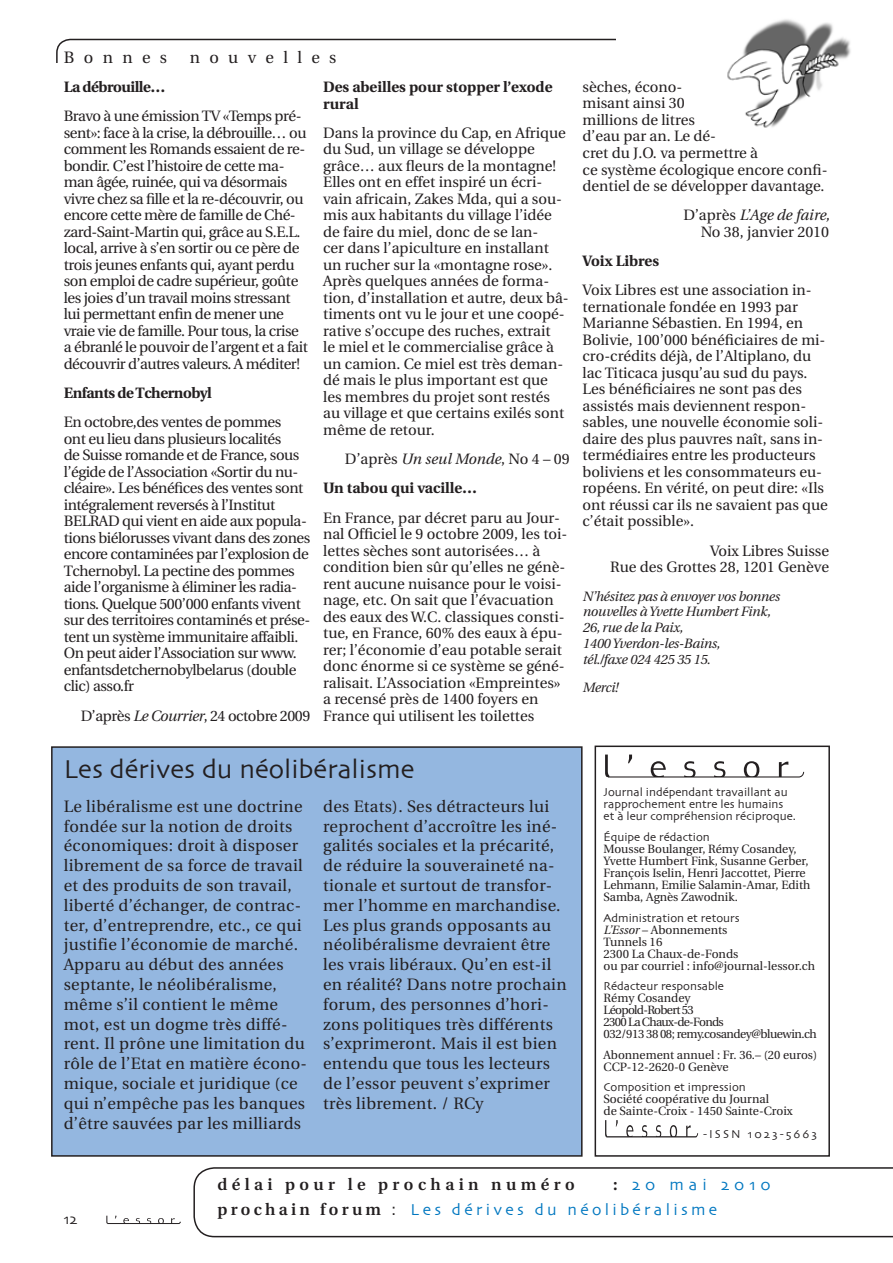
<style>
.page{position:relative;width:893px;height:1263px;background:#fff}
.page>*{position:absolute;margin:0;border:0;box-sizing:border-box;transform-origin:0 0}
.t1{font:27px "Skia";color:#231f20}
.t2{font:16.5px/19.8px "Utopia";letter-spacing:.02em;color:#231f20}
.t3{font:16.5px/24.8px "Skia";letter-spacing:.2em;color:#0077c0}
.t4{font:600 16.5px "Utopia";letter-spacing:.27em;color:#231f20}
.t5{font:16.5px "Utopia";letter-spacing:.57em;color:#231f20}
.t6{font:15px/16.5px "Utopia";color:#231f20}
.t7{font:15px/16.5px "Utopia";letter-spacing:-.03em;color:#231f20}
.t8{font:700 15px/16.5px "Utopia";color:#231f20}
.t9{font:700 15px "Utopia";letter-spacing:-.03em;color:#231f20}
.t10{font:15px "Skia";color:#231f20}
.t11{font:italic 13.5px/15.8px "Utopia";letter-spacing:-.02em;color:#231f20}
.t12{font:12px/12px "Utopia";color:#231f20}
.t13{font:12px/12px "Skia";color:#231f20}
.t14{font:12px/12px "Utopia";letter-spacing:-.04em;color:#231f20}
.t15{font:12px "Skia";letter-spacing:.17em;color:#231f20}
.s1{font-style:italic}
.s2{font-weight:400}
.s3{font-weight:400;font-style:italic}
.s4{font-family:"Utopia";font-weight:600;color:#231f20}
.s5{color:#231f20}
</style>
<div class="page">
<svg style="left:106px;top:1216px;width:75px;height:8px"></svg>
<div style="left:56px;top:39px;width:573px;height:56px;border:2px solid #231f20;border-radius:14px"></div>
<div style="left:617px;top:31px;width:17px;height:71px;background:#fff"></div>
<div style="left:51px;top:63px;width:580px;height:37px;background:#fff"></div>
<svg style="left:193px;top:1167px;width:700px;height:70px"></svg>
<div style="left:52px;top:747px;width:530px;height:409px;background:#94b7e0"></div>
<div style="left:51px;top:746px;width:532px;height:411px;border:2px solid #231f20"></div>
<svg style="left:605px;top:754px;width:200px;height:24px"></svg>
<svg style="left:605px;top:1120px;width:93px;height:17px"></svg>
<div style="left:595px;top:745px;width:235px;height:412px;border:2px solid #231f20"></div>
<img style="left:727px;top:19px;width:124px;height:109px">
<p class="t2" style="left:64px;top:48px;width:105px">Bonnes</p>
<p class="t5" style="left:190px;top:49px;width:148px">nouvelles</p>
<p class="t9" style="left:64px;top:78px;width:103px">La débrouille…</p>
<p class="t7" style="left:64px;top:108px;width:246px">Bravo à une émission TV «Temps pré&shy;sent»: face à la crise, la débrouille… ou comment les Romands essaient de re&shy;bondir. C’est l’histoire de cette ma&shy;man âgée, ruinée, qui va désormais vivre chez sa fille et la re-découvrir, ou encore cette mère de famille de Ché&shy;zard-Saint-Martin qui, grâce au S.E.L. local, arrive à s’en sortir ou ce père de trois jeunes enfants qui, ayant perdu son emploi de cadre supérieur, goûte les joies d’un travail moins stressant lui permettant enfin de mener une vraie vie de famille. Pour tous, la crise a ébranlé le pouvoir de l’argent et a fait découvrir d’autres valeurs. A méditer!</p>
<p class="t9" style="left:64px;top:384px;width:150px">Enfants de Tchernobyl</p>
<p class="t7" style="left:64px;top:414px;width:248px">En octobre,des ventes de pommes<br>ont eu lieu dans plusieurs localités<br>de Suisse romande et de France, sous l’égide de l’Association «Sortir du nu&shy;cléaire». Les bénéfices des ventes sont intégralement reversés à l’Institut BELRAD qui vient en aide aux popula&shy;tions biélorusses vivant dans des zones encore contaminées par l’explosion de Tchernobyl. La pectine des pommes aide l’organisme à éliminer les radia&shy;tions. Quelque 500’000 enfants vivent sur des territoires contaminés et prése&shy;tent un système immunitaire affaibli.<br>On peut aider l’Association sur www. enfantsdetchernobylbelarus (double clic) asso.fr</p>
<p class="t7" style="left:81px;top:707px;width:231px">D’après <span class="s1">Le Courrier</span>, 24 octobre 2009</p>
<p class="t8" style="left:323px;top:79px;width:231px">Des abeilles pour stopper l’exode rural</p>
<p class="t6" style="left:323px;top:125px;width:247px">Dans la province du Cap, en Afrique du Sud, un village se développe grâce… aux fleurs de la montagne!<br>Elles ont en effet inspiré un écri&shy;vain africain, Zakes Mda, qui a sou&shy;mis aux habitants du village l’idée de faire du miel, donc de se lan-<br>cer dans l’apiculture en installant un rucher sur la «montagne rose».<br>Après quelques années de forma&shy;tion, d’installation et autre, deux bâ&shy;timents ont vu le jour et une coopé&shy;rative s’occupe des ruches, extrait<br>le miel et le commercialise grâce à un camion. Ce miel est très deman&shy;dé mais le plus important est que les membres du projet sont restés au village et que certains exilés sont même de retour.</p>
<p class="t8" style="left:323px;top:444px;width:248px;line-height:29.2px;text-indent:22px"><span class="s2">D’après</span> <span class="s3">Un seul Monde</span><span class="s2">, No 4 – 09<br></span>Un tabou qui vacille…</p>
<p class="t6" style="left:323px;top:509px;width:246px">En France, par décret paru au Jour&shy;nal Officiel le 9 octobre 2009, les toi&shy;lettes sèches sont autorisées… à condition bien sûr qu’elles ne génè&shy;rent aucune nuisance pour le voisi&shy;nage, etc. On sait que l’évacuation des eaux des W.C. classiques consti&shy;tue, en France, 60% des eaux à épu&shy;rer; l’économie d’eau potable serait donc énorme si ce système se géné&shy;ralisait. L’Association «Empreintes» a recensé près de 1400 foyers en France qui utilisent les toilettes</p>
<p class="t6" style="left:583px;top:79px;width:246px">sèches, écono-<br>misant ainsi 30<br>millions de litres<br>d’eau par an. Le dé-<br>cret du J.O. va permettre à<br>ce système écologique encore confi&shy;dentiel de se développer davantage.</p>
<p class="t6" style="left:683px;top:207px;width:148px;text-align:right">D’après <span class="s1">L’Age de faire,<br></span>No 38, janvier 2010</p>
<p class="t8" style="left:582px;top:253px;width:78px">Voix Libres</p>
<p class="t6" style="left:582px;top:282px;width:247px">Voix Libres est une association in&shy;ternationale fondée en 1993 par Marianne Sébastien. En 1994, en Bolivie, 100’000 bénéficiaires de mi&shy;cro-crédits déjà, de l’Altiplano, du lac Titicaca jusqu’au sud du pays.<br>Les bénéficiaires ne sont pas des assistés mais deviennent respon&shy;sables, une nouvelle économie soli&shy;daire des plus pauvres naît, sans in&shy;termédiaires entre les producteurs boliviens et les consommateurs eu&shy;ropéens. En vérité, on peut dire: «Ils ont réussi car ils ne savaient pas que c’était possible».</p>
<p class="t6" style="left:610px;top:542px;width:220px;text-align:right">Voix Libres Suisse<br>Rue des Grottes 28, 1201 Genève</p>
<p class="t11" style="left:583px;top:588px;width:199px">N’hésitez pas à envoyer vos bonnes nouvelles à Yvette Humbert Fink,<br>26, rue de la Paix,<br>1400 Yverdon-les-Bains,<br>tél./faxe 024 425 35 15.</p>
<p class="t11" style="left:583px;top:680px;width:37px">Merci!</p>
<h1 class="t1" style="left:64px;top:753px;width:352px">Les dérives du néolibéralisme</h1>
<p class="t2" style="left:64px;top:797px;width:245px">Le libéralisme est une doctrine fondée sur la notion de droits économiques: droit à disposer librement de sa force de travail et des produits de son travail, liberté d’échanger, de contrac&shy;ter, d’entreprendre, etc., ce qui justifie l’économie de marché.<br>Apparu au début des années septante, le néolibéralisme, même s’il contient le même mot, est un dogme très diffé&shy;rent. Il prône une limitation du rôle de l’Etat en matière écono&shy;mique, sociale et juridique (ce qui n’empêche pas les banques d’être sauvées par les milliards</p>
<p class="t2" style="left:323px;top:797px;width:245px">des Etats). Ses détracteurs lui reprochent d’accroître les iné&shy;galités sociales et la précarité, de réduire la souveraineté na&shy;tionale et surtout de transfor&shy;mer l’homme en marchandise.<br>Les plus grands opposants au néolibéralisme devraient être les vrais libéraux. Qu’en est-il en réalité? Dans notre prochain forum, des personnes d’hori&shy;zons politiques très différents s’exprimeront. Mais il est bien entendu que tous les lecteurs de l’essor peuvent s’exprimer très librement. / RCy</p>
<p class="t13" style="left:604px;top:787px;width:194px">Journal indépendant travaillant au rapprochement entre les humains et à leur compréhension réciproque.</p>
<p class="t13" style="left:604px;top:832px;width:108px">Équipe de rédaction</p>
<p class="t12" style="left:604px;top:843px;width:208px">Mousse Boulanger, Rémy Cosandey, Yvette Humbert Fink, Susanne Gerber, François Iselin, Henri Jaccottet, Pierre Lehmann, Emilie Salamin-Amar, Edith Samba, Agnès Zawodnik.</p>
<p class="t13" style="left:604px;top:913px;width:138px">Administration et retours</p>
<p class="t12" style="left:604px;top:924px;width:213px"><span class="s1">L’Essor</span> – Abonnements<br>Tunnels 16<br>2300 La Chaux-de-Fonds<br>ou par courriel : info@journal-lessor.ch</p>
<p class="t13" style="left:604px;top:981px;width:122px">Rédacteur responsable</p>
<p class="t14" style="left:604px;top:992px;width:215px">Rémy Cosandey<br>Léopold-Robert 53<br>2300 La Chaux-de-Fonds<br>032/913 38 08; remy.cosandey@bluewin.ch</p>
<p class="t12" style="left:604px;top:1049px;width:215px">Abonnement annuel : Fr. 36.– (20 euros)<br>CCP-12-2620-0 Genève</p>
<p class="t13" style="left:604px;top:1082px;width:144px">Composition et impression</p>
<p class="t12" style="left:604px;top:1094px;width:191px">Société coopérative du Journal<br>de Sainte-Croix - 1450 Sainte-Croix</p>
<p class="t15" style="left:703px;top:1126px;width:115px">-ISSN 1023-5663</p>
<p class="t10" style="left:64px;top:1210px;width:15px">12</p>
<p class="t4" style="left:217px;top:1175px;width:359px">délai pour le prochain numéro</p>
<p class="t3" style="left:217px;top:1174px;width:555px;text-indent:396px"><span class="s4">:</span> 20 mai 2010 <span class="s4">prochain forum</span> <span class="s5">:</span> Les dérives du néolibéralisme</p>
</div>
